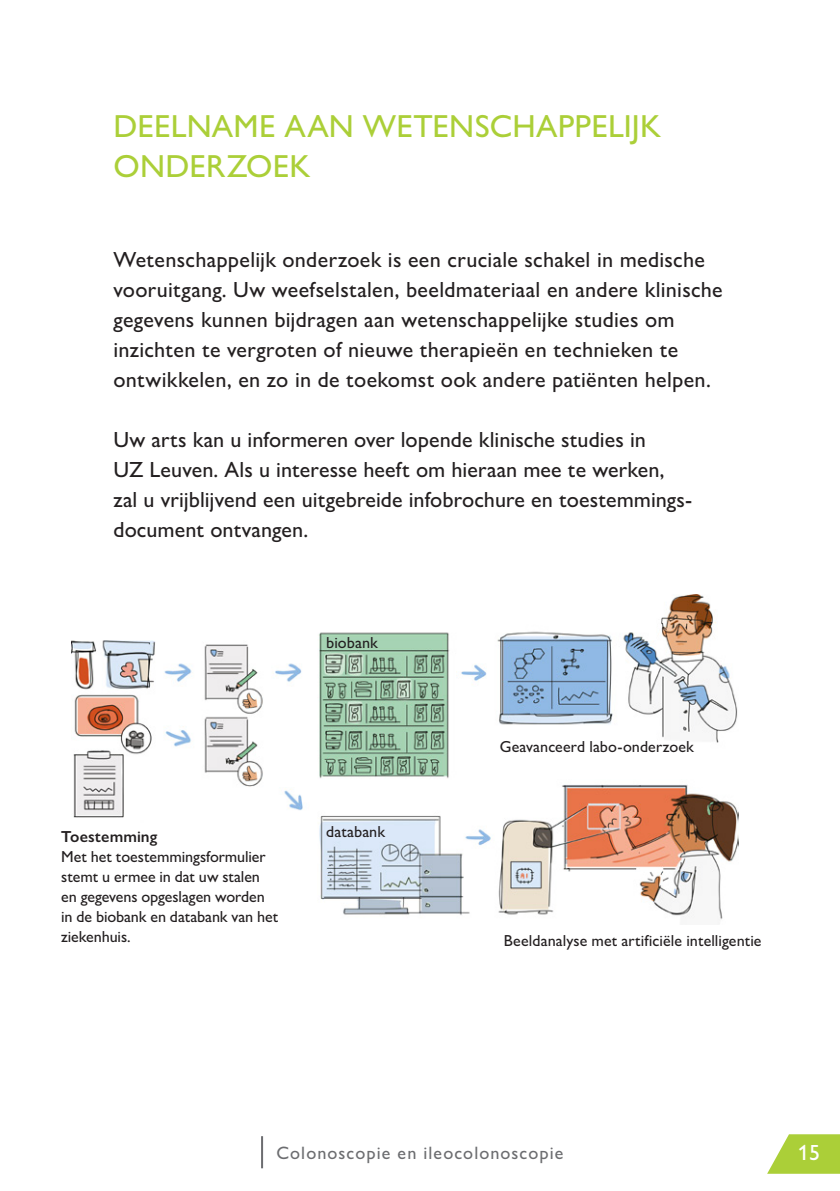
<style>
.page{position:relative;width:840px;height:1191px;background:#fff}
.page>*{position:absolute;margin:0;border:0;box-sizing:border-box;transform-origin:0 0}
.t1{font:500 32px/40px "Gill Sans Nova";letter-spacing:.005em;color:#abcf38}
.t2{font:500 22px/30px "Gill Sans Nova";letter-spacing:.01em;color:#231f20}
.t3{font:500 22px "Gill Sans Nova";color:#fff}
.t4{font:500 18px "Gill Sans Nova";letter-spacing:.06em;color:#6c6d70}
.t5{font:500 16px/20px "Gill Sans Nova";color:#231f20}
.t6{font:600 16px "Gill Sans Nova";letter-spacing:.005em;color:#231f20}
</style>
<div class="page">
<svg style="left:767px;top:1134px;width:72px;height:39px"></svg>
<hr style="left:261px;top:1136px;width:2px;height:32px;background:#6c6d70">
<img style="left:72px;top:595px;width:666px;height:325px">
<h1 class="t1" style="left:113px;top:106px;width:548px">DEELNAME AAN WETENSCHAPPELIJK<br>ONDERZOEK</h1>
<p class="t2" style="left:113px;top:244px;width:610px">Wetenschappelijk onderzoek is een cruciale schakel in medische vooruitgang. Uw weefselstalen, beeldmateriaal en andere klinische gegevens kunnen bijdragen aan wetenschappelijke studies om inzichten te vergroten of nieuwe therapieën en technieken te ontwikkelen, en zo in de toekomst ook andere patiënten helpen.</p>
<p class="t2" style="left:113px;top:424px;width:580px">Uw arts kan u informeren over lopende klinische studies in<br>UZ Leuven. Als u interesse heeft om hieraan mee te werken, zal u vrijblijvend een uitgebreide infobrochure en toestemmings&shy;document ontvangen.</p>
<p class="t5" style="left:326px;top:632px;width:53px">biobank</p>
<p class="t6" style="left:61px;top:826px;width:97px">Toestemming</p>
<p class="t5" style="left:61px;top:846px;width:218px">Met het toestemmingsformulier stemt u ermee in dat uw stalen en gegevens opgeslagen worden in de biobank en databank van het ziekenhuis.</p>
<p class="t5" style="left:326px;top:821px;width:60px">databank</p>
<p class="t5" style="left:499px;top:736px;width:195px">Geavanceerd labo-onderzoek</p>
<p class="t5" style="left:503px;top:930px;width:259px">Beeldanalyse met artificiële intelligentie</p>
<p class="t4" style="left:276px;top:1141px;width:288px">Colonoscopie en ileocolonoscopie</p>
<p class="t3" style="left:797px;top:1138px;width:23px">15</p>
</div>
